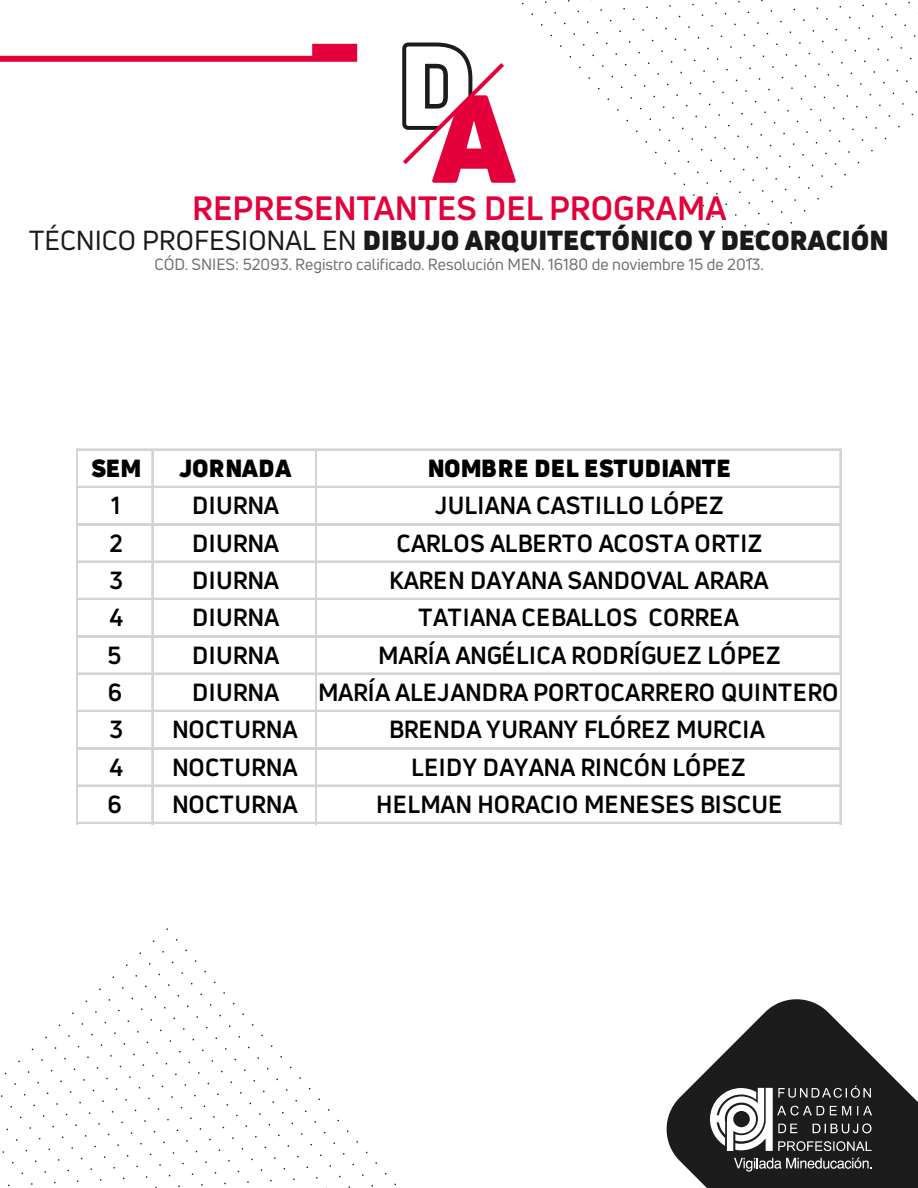
<style>
.page{position:relative;width:918px;height:1188px;background:#fff}
.page>*{position:absolute;margin:0;border:0;box-sizing:border-box;transform-origin:0 0}
.t1{font:700 33px "Uni Neue";color:#e4003a}
.t2{font:900 27px "Uni Neue";color:#1a1a1a}
.t3{font:700 24.3px "Uni Neue";color:#000}
.t4{font:900 24.3px "Uni Neue";letter-spacing:.005em;color:#000}
.t5{font:700 24.3px "Uni Neue";letter-spacing:-.02em;color:#000}
.t6{font:15.9px "Uni Neue";color:#717171}
.s1{font-weight:400}
</style>
<div class="page">
<svg style="left:0;top:44px;width:357px;height:18px"></svg>
<svg style="left:666px;top:999px;width:252px;height:189px;fill:#1c1c1c"></svg>
<svg style="left:710px;top:1088px;width:63px;height:63px"></svg>
<svg style="left:777px;top:1086px;width:95px;height:65px"></svg>
<svg style="left:734px;top:1158px;width:62px;height:14px"></svg>
<svg style="left:798px;top:1158px;width:74px;height:11px"></svg>
<svg style="left:402px;top:43px;width:114px;height:140px"></svg>
<hr style="left:840px;top:449px;width:2px;height:261px;background:#d4d4d4">
<hr style="left:76px;top:449px;width:2px;height:375px;background:#d4d4d4">
<hr style="left:151px;top:449px;width:1px;height:375px;background:#d4d4d4">
<hr style="left:152px;top:449px;width:2px;height:375px;background:#d4d4d4">
<hr style="left:315px;top:449px;width:2px;height:375px;background:#d4d4d4">
<hr style="left:840px;top:712px;width:2px;height:112px;background:#d4d4d4">
<hr style="left:76px;top:449px;width:766px;height:2px;background:#d4d4d4">
<hr style="left:76px;top:486px;width:766px;height:2px;background:#d4d4d4">
<hr style="left:78px;top:523px;width:764px;height:1px;background:#d4d4d4">
<hr style="left:78px;top:524px;width:764px;height:1px;background:#d4d4d4">
<hr style="left:78px;top:561px;width:764px;height:2px;background:#d4d4d4">
<hr style="left:78px;top:598px;width:764px;height:2px;background:#d4d4d4">
<hr style="left:78px;top:635px;width:764px;height:1px;background:#d4d4d4">
<hr style="left:78px;top:636px;width:764px;height:1px;background:#d4d4d4">
<hr style="left:78px;top:673px;width:764px;height:2px;background:#d4d4d4">
<hr style="left:78px;top:710px;width:764px;height:2px;background:#d4d4d4">
<hr style="left:78px;top:747px;width:764px;height:1px;background:#d4d4d4">
<hr style="left:78px;top:748px;width:764px;height:1px;background:#d4d4d4">
<hr style="left:78px;top:785px;width:764px;height:2px;background:#d4d4d4">
<hr style="left:76px;top:822px;width:766px;height:2px;background:#d4d4d4">
<h1 class="t1" style="left:192px;top:187px;width:536px">REPRESENTANTES DEL PROGRAMA</h1>
<p class="t2" style="left:29px;top:221px;width:861px"><span class="s1">TÉCNICO PROFESIONAL EN</span> DIBUJO ARQUITECTÓNICO Y DECORACIÓN</p>
<p class="t6" style="left:155px;top:254px;width:611px">CÓD. SNIES: 52093. Registro calificado. Resolución MEN. 16180 de noviembre 15 de 2013.</p>
<p class="t4" style="left:91px;top:451px;width:52px">SEM</p>
<p class="t4" style="left:179px;top:451px;width:114px">JORNADA</p>
<p class="t4" style="left:428px;top:451px;width:305px">NOMBRE DEL ESTUDIANTE</p>
<p class="t3" style="left:111px;top:490px;width:11px">1</p>
<p class="t3" style="left:192px;top:490px;width:89px">DIURNA</p>
<p class="t3" style="left:435px;top:490px;width:290px">JULIANA CASTILLO LÓPEZ</p>
<p class="t3" style="left:109px;top:528px;width:15px">2</p>
<p class="t3" style="left:192px;top:528px;width:89px">DIURNA</p>
<p class="t3" style="left:396px;top:528px;width:367px">CARLOS ALBERTO ACOSTA ORTIZ</p>
<p class="t3" style="left:109px;top:565px;width:15px">3</p>
<p class="t3" style="left:192px;top:565px;width:89px">DIURNA</p>
<p class="t5" style="left:389px;top:565px;width:381px">KAREN DAYANA SANDOVAL ARARA</p>
<p class="t3" style="left:109px;top:602px;width:15px">4</p>
<p class="t3" style="left:192px;top:602px;width:89px">DIURNA</p>
<p class="t3" style="left:419px;top:602px;width:322px">TATIANA CEBALLOS CORREA</p>
<p class="t3" style="left:108px;top:640px;width:15px">5</p>
<p class="t3" style="left:192px;top:640px;width:89px">DIURNA</p>
<p class="t3" style="left:378px;top:640px;width:404px">MARÍA ANGÉLICA RODRÍGUEZ LÓPEZ</p>
<p class="t3" style="left:108px;top:677px;width:16px">6</p>
<p class="t3" style="left:192px;top:677px;width:89px">DIURNA</p>
<p class="t3" style="left:318px;top:677px;width:522px">MARÍA ALEJANDRA PORTOCARRERO QUINTERO</p>
<p class="t3" style="left:109px;top:714px;width:15px">3</p>
<p class="t3" style="left:172px;top:714px;width:127px">NOCTURNA</p>
<p class="t3" style="left:389px;top:714px;width:377px">BRENDA YURANY FLÓREZ MURCIA</p>
<p class="t3" style="left:109px;top:752px;width:15px">4</p>
<p class="t3" style="left:172px;top:752px;width:127px">NOCTURNA</p>
<p class="t3" style="left:411px;top:752px;width:336px">LEIDY DAYANA RINCÓN LÓPEZ</p>
<p class="t3" style="left:108px;top:789px;width:16px">6</p>
<p class="t3" style="left:172px;top:789px;width:127px">NOCTURNA</p>
<p class="t3" style="left:376px;top:789px;width:407px">HELMAN HORACIO MENESES BISCUE</p>
</div>
